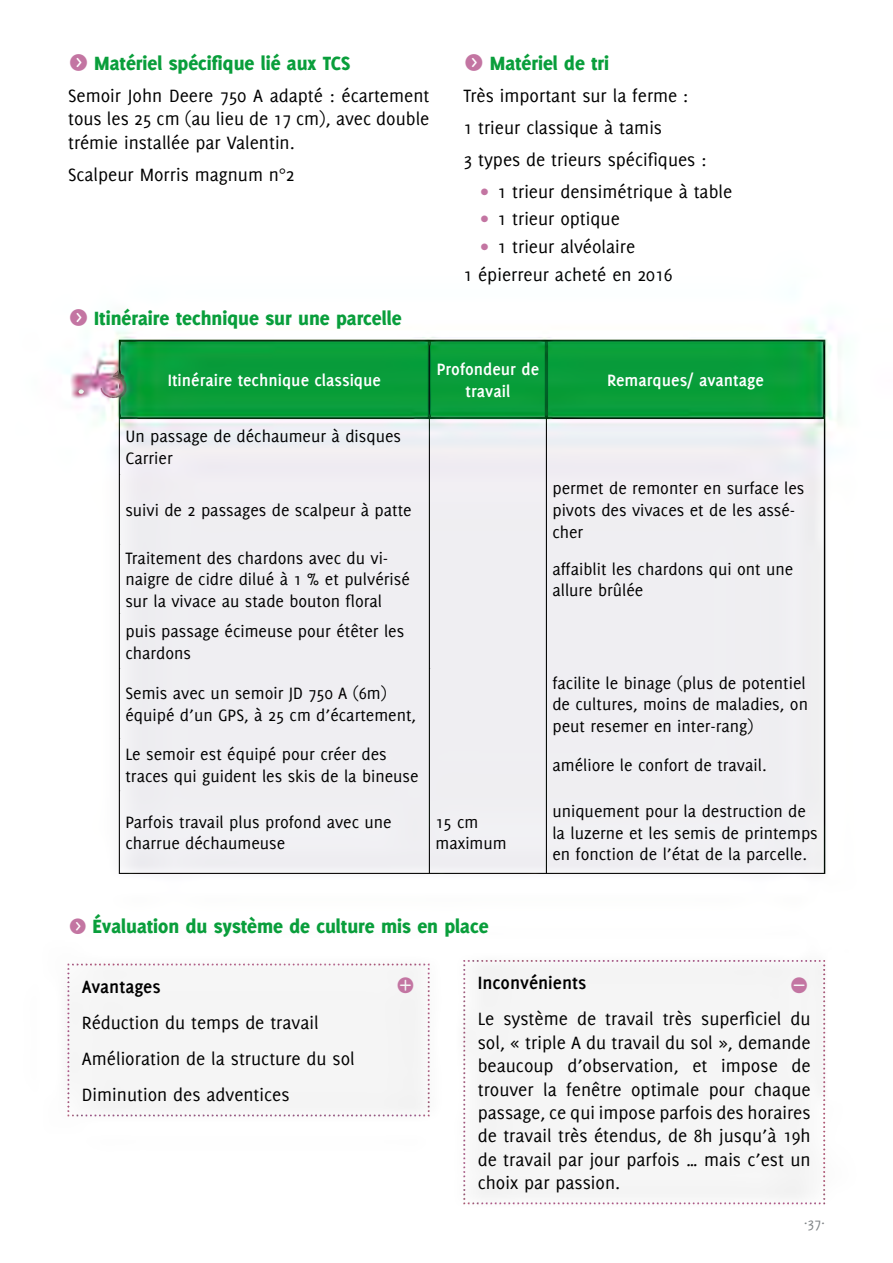
<style>
.page{position:relative;width:893px;height:1263px;background:#fff}
.page>*{position:absolute;margin:0;border:0;box-sizing:border-box;transform-origin:0 0}
.t1{font:800 21px "Delicious";color:#099e3b}
.t2{font:19.5px/23.4px "Delicious";color:#000}
.t3{font:700 19.5px "Delicious";color:#000}
.t4{font:19.5px "Button Bonus Circle Negative";color:#c375a2}
.t5{font:18px/21.6px "Delicious";color:#000}
.t6{font:700 18px/21.6px "Delicious";color:#fff;text-align:center}
.t7{font:15px "Delicious";color:#7e8285}
.s1{font-family:"Button Bonus Circle Negative";font-weight:400;color:#c375a2}
.s2{color:#c375a2}
</style>
<div class="page">
<img style="left:64px;top:319px;width:778px;height:886px">
<p class="t1" style="left:68px;top:51px;width:284px"><span class="s1">f</span> Matériel spécifique lié aux TCS</p>
<p class="t2" style="left:68px;top:83px;width:363px;text-align:justify">Semoir John Deere 750 A adapté : écartement tous les 25 cm (au lieu de 17 cm), avec double trémie installée par Valentin.</p>
<p class="t2" style="left:68px;top:162px;width:228px">Scalpeur Morris magnum n°2</p>
<p class="t1" style="left:68px;top:306px;width:335px"><span class="s1">f</span> Itinéraire technique sur une parcelle</p>
<p class="t1" style="left:463px;top:51px;width:147px"><span class="s1">f</span> Matériel de tri</p>
<p class="t2" style="left:463px;top:79px;width:244px;line-height:32px">Très important sur la ferme :<br>1 trieur classique à tamis<br>3 types de trieurs spécifiques :</p>
<p class="t2" style="left:480px;top:179px;width:253px"><span class="s2">•</span> 1 trieur densimétrique à table</p>
<p class="t2" style="left:480px;top:207px;width:141px"><span class="s2">•</span> 1 trieur optique</p>
<p class="t2" style="left:463px;top:232px;width:211px;line-height:27.6px;text-indent:17px"><span class="s2">•</span> 1 trieur alvéolaire<br>1 épierreur acheté en 2016</p>
<p class="t6" style="left:168px;top:369px;width:215px">Itinéraire technique classique</p>
<p class="t6" style="left:437px;top:358px;width:104px">Profondeur de travail</p>
<p class="t6" style="left:607px;top:369px;width:158px">Remarques/ avantage</p>
<p class="t5" style="left:125px;top:425px;width:277px">Un passage de déchaumeur à disques<br>Carrier</p>
<p class="t5" style="left:125px;top:499px;width:288px">suivi de 2 passages de scalpeur à patte</p>
<p class="t5" style="left:552px;top:477px;width:254px">permet de remonter en surface les pivots des vivaces et de les assé&shy;cher</p>
<p class="t5" style="left:125px;top:547px;width:286px">Traitement des chardons avec du vi&shy;naigre de cidre dilué à 1 % et pulvérisé sur la vivace au stade bouton floral</p>
<p class="t5" style="left:552px;top:558px;width:242px">affaiblit les chardons qui ont une allure brûlée</p>
<p class="t5" style="left:125px;top:620px;width:280px">puis passage écimeuse pour étêter les chardons</p>
<p class="t5" style="left:125px;top:682px;width:292px">Semis avec un semoir JD 750 A (6m) équipé d’un GPS, à 25 cm d’écartement,</p>
<p class="t5" style="left:552px;top:672px;width:257px">facilite le binage (plus de potentiel de cultures, moins de maladies, on peut resemer en inter-rang)</p>
<p class="t5" style="left:125px;top:743px;width:295px">Le semoir est équipé pour créer des traces qui guident les skis de la bineuse</p>
<p class="t5" style="left:552px;top:754px;width:216px">améliore le confort de travail.</p>
<p class="t5" style="left:125px;top:811px;width:268px">Parfois travail plus profond avec une charrue déchaumeuse</p>
<p class="t5" style="left:435px;top:811px;width:73px">15 cm maximum</p>
<p class="t5" style="left:552px;top:800px;width:267px">uniquement pour la destruction de la luzerne et les semis de printemps en fonction de l’état de la parcelle.</p>
<p class="t1" style="left:68px;top:914px;width:422px"><sub>f</sub> Évaluation du système de culture mis en place</p>
<p class="t3" style="left:82px;top:975px;width:80px">Avantages</p>
<p class="t2" style="left:82px;top:1004px;width:274px;line-height:36.2px">Réduction du temps de travail<br>Amélioration de la structure du sol<br>Diminution des adventices</p>
<p class="t4" style="left:396px;top:977px;width:21px">X</p>
<p class="t3" style="left:478px;top:972px;width:110px">Inconvénients</p>
<p class="t2" style="left:478px;top:1007px;width:334px;text-align:justify">Le système de travail très superficiel du sol, « triple A du travail du sol », demande beaucoup d’observation, et impose de trouver la fenêtre optimale pour chaque passage, ce qui impose parfois des horaires de travail très étendus, de 8h jusqu’à 19h de travail par jour parfois … mais c’est un choix par passion.</p>
<p class="t4" style="left:789px;top:977px;width:21px">Z</p>
<p class="t7" style="left:804px;top:1212px;width:23px">.37.</p>
</div>
